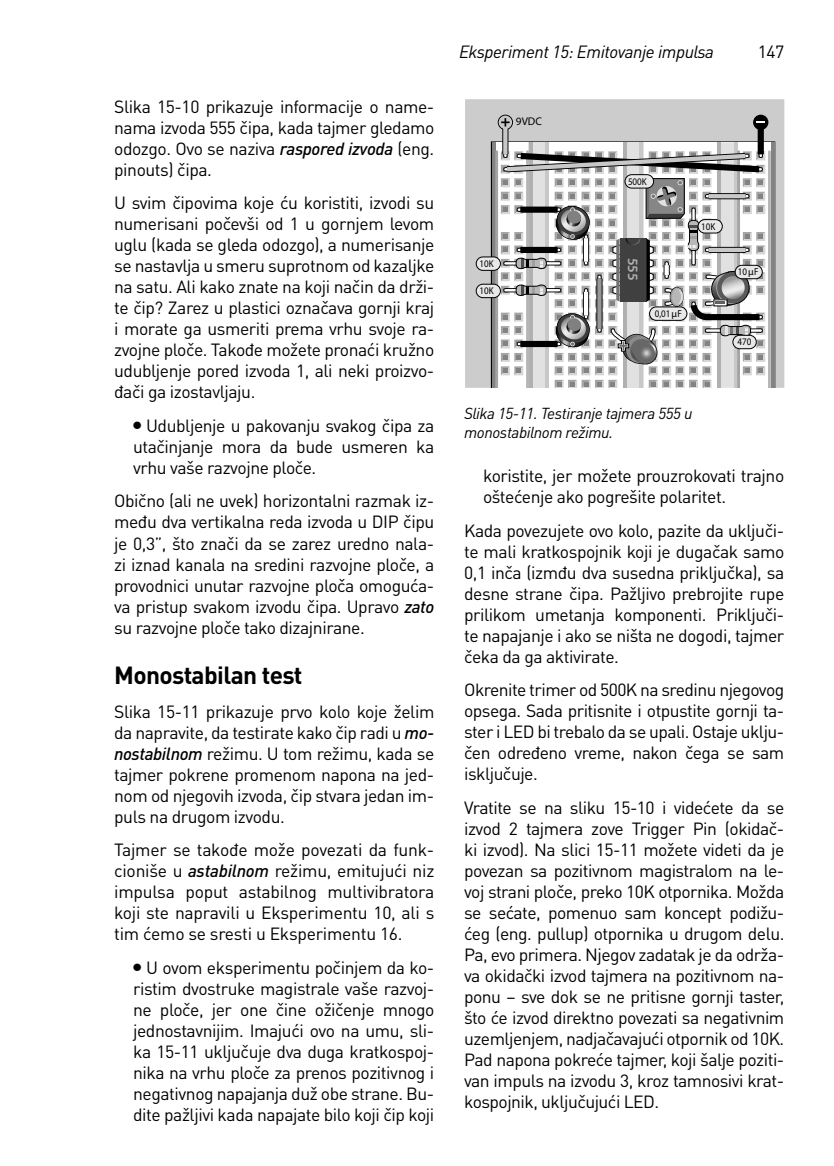
<style>
.page{position:relative;width:834px;height:1166px;background:#fff}
.page>*{position:absolute;margin:0;border:0;box-sizing:border-box;transform-origin:0 0}
.t1{font:700 24.5px "DIN Pro";letter-spacing:-.025em;color:#000}
.t2{font:17.5px/21px "DIN Pro";letter-spacing:-.025em;color:#000;text-align:justify}
.t3{font:italic 17.5px "DIN Pro";letter-spacing:-.025em;color:#000}
.t4{font:italic 15.75px/19.2px "DIN Pro";letter-spacing:-.025em;color:#000}
.t5{font:600 14.35px "Myriad Pro";color:#b1b1b1}
.t6{font:11.2px "Myriad Pro";color:#000}
.t7{font:9.97px "Myriad Pro";color:#000;scale:.9 1}
.s1{font-weight:500;font-style:italic}
</style>
<div class="page">
<div style="left:465px;top:99px;width:319px;height:289px;background:#ccc"></div>
<svg style="left:492px;top:142px;width:282px;height:246px;background:#f7f7f7"></svg>
<hr style="left:529px;top:142px;width:3px;height:246px;background:#b0b0b0">
<hr style="left:545px;top:142px;width:4px;height:246px;background:#c8c8c8">
<hr style="left:492px;top:142px;width:3px;height:246px;background:#838383">
<hr style="left:623px;top:142px;width:3px;height:246px;background:#b0b0b0">
<hr style="left:639px;top:142px;width:4px;height:246px;background:#c8c8c8">
<hr style="left:717px;top:142px;width:3px;height:246px;background:#b0b0b0">
<svg style="left:733px;top:142px;width:4px;height:7px"></svg>
<svg style="left:770px;top:142px;width:4px;height:246px"></svg>
<div style="left:753px;top:115px;width:15px;height:15px;border:2px solid #000;border-radius:50%"></div>
<div style="left:497px;top:115px;width:16px;height:15px;border:2px solid #000;border-radius:50%"></div>
<svg style="left:502px;top:129px;width:6px;height:20px"></svg>
<svg style="left:503px;top:129px;width:4px;height:20px"></svg>
<svg style="left:757px;top:129px;width:6px;height:20px"></svg>
<hr style="left:758px;top:117px;width:4px;height:37px;background:#000">
<div style="left:753px;top:116px;width:14px;height:13px;background:#000;border-radius:50%"></div>
<svg style="left:756px;top:121px;width:8px;height:2px"></svg>
<svg style="left:498px;top:116px;width:14px;height:13px"></svg>
<svg style="left:501px;top:118px;width:8px;height:9px"></svg>
<svg style="left:495px;top:149px;width:275px;height:239px"></svg>
<div style="left:735px;top:265px;width:27px;height:14px;background:#e8e8e8;border-radius:7px"></div>
<div style="left:734px;top:265px;width:28px;height:14px;border:1px solid #000;border-radius:7px"></div>
<div style="left:732px;top:335px;width:24px;height:14px;background:#e8e8e8;border-radius:7px"></div>
<div style="left:732px;top:335px;width:24px;height:14px;border:1px solid #000;border-radius:7px"></div>
<div style="left:698px;top:220px;width:24px;height:13px;background:#e8e8e8;border-radius:7px"></div>
<div style="left:697px;top:219px;width:25px;height:14px;border:1px solid #000;border-radius:7px"></div>
<div style="left:476px;top:284px;width:24px;height:14px;background:#e8e8e8;border-radius:7px"></div>
<div style="left:475px;top:284px;width:26px;height:14px;border:1px solid #000;border-radius:7px"></div>
<div style="left:476px;top:257px;width:24px;height:13px;background:#e8e8e8;border-radius:7px"></div>
<div style="left:475px;top:256px;width:26px;height:15px;border:1px solid #000;border-radius:7px"></div>
<div style="left:625px;top:175px;width:28px;height:13px;background:#e8e8e8;border-radius:7px"></div>
<div style="left:624px;top:174px;width:30px;height:14px;border:1px solid #000;border-radius:7px"></div>
<div style="left:649px;top:307px;width:37px;height:13px;background:#e8e8e8;border-radius:7px"></div>
<div style="left:649px;top:306px;width:38px;height:15px;border:1px solid #000;border-radius:7px"></div>
<p class="t2" style="left:114px;top:95px;width:321px">Slika 15-10 prikazuje informacije o name&shy;nama izvoda 555 čipa, kada tajmer gledamo odozgo. Ovo se naziva <span class="s1">raspored izvoda</span> (eng. pinouts) čipa.</p>
<p class="t2" style="left:114px;top:192px;width:322px">U svim čipovima koje ću koristiti, izvodi su numerisani počevši od 1 u gornjem levom uglu (kada se gleda odozgo), a numerisanje se nastavlja u smeru suprotnom od kazaljke na satu. Ali kako znate na koji način da drži&shy;te čip? Zarez u plastici označava gornji kraj i morate ga usmeriti prema vrhu svoje ra&shy;zvojne ploče. Takođe možete pronaći kružno udubljenje pored izvoda 1, ali neki proizvo&shy;đači ga izostavljaju.</p>
<p class="t2" style="left:133px;top:414px;width:303px;text-indent:13px">Udubljenje u pakovanju svakog čipa za utačinjanje mora da bude usmeren ka vrhu vaše razvojne ploče.</p>
<p class="t2" style="left:114px;top:490px;width:321px">Obično (ali ne uvek) horizontalni razmak iz&shy;među dva vertikalna reda izvoda u DIP čipu je 0,3”, što znači da se zarez uredno nala&shy;zi iznad kanala na sredini razvojne ploče, a provodnici unutar razvojne ploča omoguća&shy;va pristup svakom izvodu čipa. Upravo <span class="s1">zato </span>su razvojne ploče tako dizajnirane.</p>
<h1 class="t1" style="left:114px;top:658px;width:190px">Monostabilan test</h1>
<p class="t2" style="left:114px;top:700px;width:321px">Slika 15-11 prikazuje prvo kolo koje želim da napravite, da testirate kako čip radi u <span class="s1">mo&shy;nostabilnom</span> režimu. U tom režimu, kada se tajmer pokrene promenom napona na jed&shy;nom od njegovih izvoda, čip stvara jedan im&shy;puls na drugom izvodu.</p>
<p class="t2" style="left:114px;top:838px;width:321px">Tajmer se takođe može povezati da funk&shy;cioniše u <span class="s1">astabilnom</span> režimu, emitujući niz impulsa poput astabilnog multivibratora koji ste napravili u Eksperimentu 10, ali s tim ćemo se sresti u Eksperimentu 16.</p>
<p class="t2" style="left:133px;top:956px;width:303px;text-indent:13px">U ovom eksperimentu počinjem da ko&shy;ristim dvostruke magistrale vaše razvoj&shy;ne ploče, jer one čine ožičenje mnogo jednostavnijim. Imajući ovo na umu, sli&shy;ka 15-11 uključuje dva duga kratkospoj&shy;nika na vrhu ploče za prenos pozitivnog i negativnog napajanja duž obe strane. Bu&shy;dite pažljivi kada napajate bilo koji čip koji</p>
<p class="t3" style="left:459px;top:38px;width:256px">Eksperiment 15: Emitovanje impulsa</p>
<p class="t2" style="left:757px;top:40px;width:28px">147</p>
<p class="t6" style="left:516px;top:114px;width:27px">9VDC</p>
<p class="t7" style="left:479px;top:257px;width:17px">10K</p>
<p class="t7" style="left:479px;top:285px;width:17px">10K</p>
<p class="t7" style="left:628px;top:175px;width:22px">500K</p>
<p class="t7" style="left:701px;top:220px;width:17px">10K</p>
<p class="t5" style="left:642px;top:258px;width:25px;rotate:90deg">555</p>
<p class="t7" style="left:737px;top:266px;width:25px">10 µF</p>
<p class="t7" style="left:654px;top:307px;width:31px">0,01µF</p>
<p class="t7" style="left:737px;top:336px;width:17px">470</p>
<p class="t4" style="left:464px;top:402px;width:230px">Slika 15-11. Testiranje tajmera 555 u monostabilnom režimu.</p>
<p class="t2" style="left:483px;top:464px;width:303px">koristite, jer možete prouzrokovati trajno oštećenje ako pogrešite polaritet.</p>
<p class="t2" style="left:464px;top:519px;width:321px">Kada povezujete ovo kolo, pazite da uključi&shy;te mali kratkospojnik koji je dugačak samo 0,1 inča (izmđu dva susedna priključka), sa desne strane čipa. Pažljivo prebrojite rupe prilikom umetanja komponenti. Priključi&shy;te napajanje i ako se ništa ne dogodi, tajmer čeka da ga aktivirate.</p>
<p class="t2" style="left:464px;top:679px;width:321px">Okrenite trimer od 500K na sredinu njegovog opsega. Sada pritisnite i otpustite gornji ta&shy;ster i LED bi trebalo da se upali. Ostaje uklju&shy;čen određeno vreme, nakon čega se sam isključuje.</p>
<p class="t2" style="left:464px;top:796px;width:322px">Vratite se na sliku 15-10 i videćete da se izvod 2 tajmera zove Trigger Pin (okidač&shy;ki izvod). Na slici 15-11 možete videti da je povezan sa pozitivnom magistralom na le&shy;voj strani ploče, preko 10K otpornika. Možda se sećate, pomenuo sam koncept podižu&shy;ćeg (eng. pullup) otpornika u drugom delu.<br>Pa, evo primera. Njegov zadatak je da održa&shy;va okidački izvod tajmera na pozitivnom na&shy;ponu – sve dok se ne pritisne gornji taster, što će izvod direktno povezati sa negativnim uzemljenjem, nadjačavajući otpornik od 10K.<br>Pad napona pokreće tajmer, koji šalje poziti&shy;van impuls na izvodu 3, kroz tamnosivi krat&shy;kospojnik, uključujući LED.</p>
</div>
